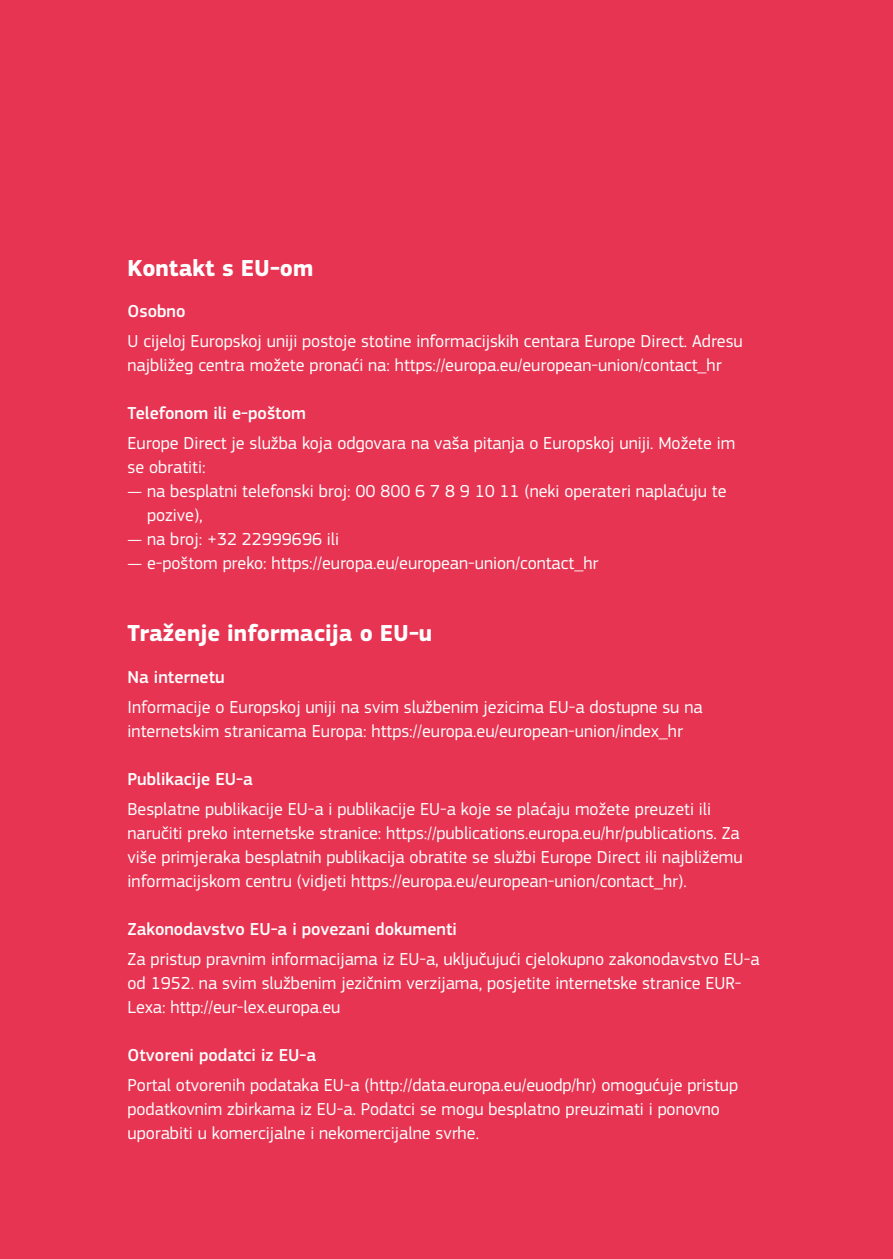
<style>
.page{position:relative;width:893px;height:1259px;background:#e73452}
.page>*{position:absolute;margin:0;border:0;box-sizing:border-box;transform-origin:0 0}
.t1{font:700 24px "EC Square Sans Pro";color:#fff}
.EU-Info{font:18px/24px "EC Square Sans Pro";color:#fff}
.t2{font:500 18px "EC Square Sans Pro";color:#fff}
</style>
<div class="page">
<h3 class="t1" style="left:128px;top:253px;width:187px">Kontakt s EU-om</h3>
<h4 class="t2" style="left:128px;top:301px;width:59px">Osobno</h4>
<p class="EU-Info" style="left:128px;top:329px;width:617px">U cijeloj Europskoj uniji postoje stotine informacijskih centara Europe Direct. Adresu najbližeg centra možete pronaći na: https://europa.eu/european-union/contact_hr</p>
<h4 class="t2" style="left:128px;top:403px;width:180px">Telefonom ili e-poštom</h4>
<p class="EU-Info" style="left:128px;top:431px;width:609px">Europe Direct je služba koja odgovara na vaša pitanja o Europskoj uniji. Možete im se obratiti:</p>
<p class="EU-Info" style="left:147px;top:479px;width:581px;text-indent:-19px">— na besplatni telefonski broj: 00 800 6 7 8 9 10 11 (neki operateri naplaćuju te pozive),</p>
<p class="EU-Info" style="left:128px;top:527px;width:213px">— na broj: +32 22999696 ili</p>
<p class="EU-Info" style="left:128px;top:551px;width:472px">— e-poštom preko: https://europa.eu/european-union/contact_hr</p>
<h3 class="t1" style="left:128px;top:619px;width:306px">Traženje informacija o EU-u</h3>
<h4 class="t2" style="left:128px;top:666px;width:99px">Na internetu</h4>
<p class="EU-Info" style="left:128px;top:695px;width:577px">Informacije o Europskoj uniji na svim službenim jezicima EU-a dostupne su na internetskim stranicama Europa: https://europa.eu/european-union/index_hr</p>
<h4 class="t2" style="left:128px;top:768px;width:127px">Publikacije EU-a</h4>
<p class="EU-Info" style="left:128px;top:797px;width:617px">Besplatne publikacije EU-a i publikacije EU-a koje se plaćaju možete preuzeti ili naručiti preko internetske stranice: https://publications.europa.eu/hr/publications. Za više primjeraka besplatnih publikacija obratite se službi Europe Direct ili najbližemu informacijskom centru (vidjeti https://europa.eu/european-union/contact_hr).</p>
<h4 class="t2" style="left:128px;top:918px;width:331px">Zakonodavstvo EU-a i povezani dokumenti</h4>
<p class="EU-Info" style="left:128px;top:946px;width:634px">Za pristup pravnim informacijama iz EU-a, uključujući cjelokupno zakonodavstvo EU-a od 1952. na svim službenim jezičnim verzijama, posjetite internetske stranice EUR-<br>Lexa: http://eur-lex.europa.eu</p>
<h4 class="t2" style="left:128px;top:1044px;width:190px">Otvoreni podatci iz EU-a</h4>
<p class="EU-Info" style="left:128px;top:1072px;width:612px">Portal otvorenih podataka EU-a (http://data.europa.eu/euodp/hr) omogućuje pristup podatkovnim zbirkama iz EU-a. Podatci se mogu besplatno preuzimati i ponovno uporabiti u komercijalne i nekomercijalne svrhe.</p>
</div>
